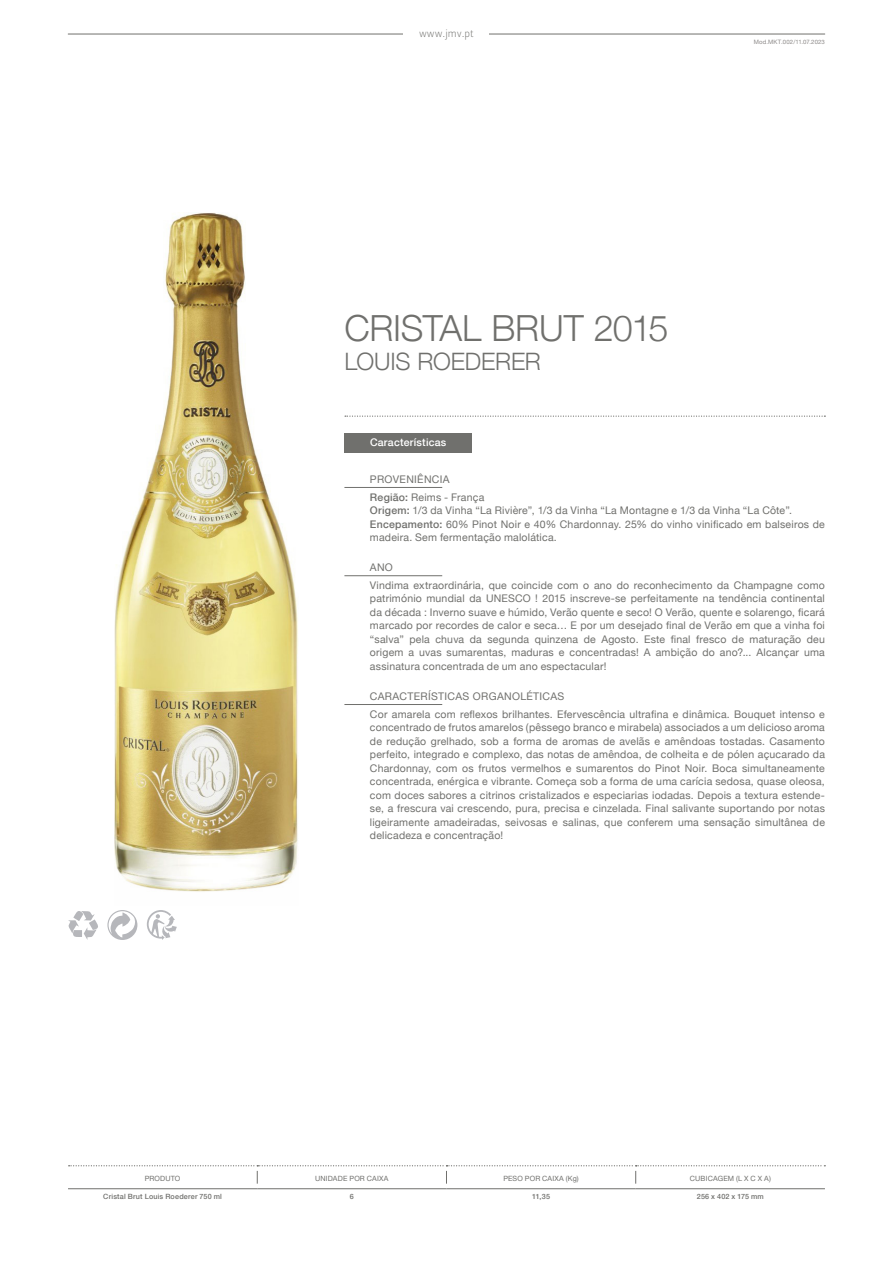
<style>
.page{position:relative;width:893px;height:1263px;background:#fff}
.page>*{position:absolute;margin:0;border:0;box-sizing:border-box;transform-origin:0 0}
.PS___Titulos___Produ{font:300 36px "Helvetica Neue";letter-spacing:-.01em;color:#70706d}
.PS___Titulos___Produ-2{font:300 24px "Helvetica Neue";letter-spacing:-.005em;color:#70706d}
.PS___Texto_Geral__Id{font:10.5px/13.5px "Helvetica Neue";letter-spacing:.02em;color:#70706d}
.PS___Titulos___Regua{font:10.5px "Helvetica Neue";letter-spacing:.03em;color:#70706d}
.PS___Titulos___Caixa{font:500 10.5px "Helvetica Neue";letter-spacing:.025em;color:#fff}
.t1{font:10.5px "Leitura Sans Grot 1";color:#70706d}
.PS___Tabelas___First{font:7.2px "Helvetica Neue";letter-spacing:.02em;color:#70706d}
.PS___Tabelas___Texto{font:500 7.2px "Helvetica Neue";letter-spacing:.025em;color:#70706d}
.PS___Tabelas___Notas{font:6px "Helvetica Neue";letter-spacing:.02em;color:#8d8a89}
.s1{font-weight:500}
</style>
<div class="page">
<svg style="left:345px;top:416px;width:480px;height:1px"></svg>
<img style="left:115px;top:213px;width:183px;height:679px">
<svg style="left:107px;top:910px;width:30px;height:30px"></svg>
<svg style="left:68px;top:911px;width:30px;height:29px"></svg>
<svg style="left:147px;top:910px;width:30px;height:30px"></svg>
<hr style="left:68px;top:1188px;width:189px;height:1px;background:#70706d">
<hr style="left:257px;top:1188px;width:189px;height:1px;background:#70706d">
<hr style="left:446px;top:1188px;width:190px;height:1px;background:#70706d">
<hr style="left:636px;top:1188px;width:189px;height:1px;background:#70706d">
<svg style="left:69px;top:1165px;width:756px;height:18px"></svg>
<hr style="left:344px;top:487px;width:98px;height:1px;background:#70706d">
<hr style="left:344px;top:575px;width:98px;height:1px;background:#70706d">
<hr style="left:344px;top:704px;width:98px;height:1px;background:#70706d">
<div style="left:344px;top:434px;width:128px;height:19px;background:#70706d"></div>
<hr style="left:68px;top:34px;width:336px;height:1px;background:#70706d">
<hr style="left:487px;top:34px;width:338px;height:1px;background:#70706d">
<div style="left:404px;top:17px;width:85px;height:34px;background:#fff"></div>
<p class="t1" style="left:419px;top:27px;width:56px">www.jmv.pt</p>
<p class="PS___Tabelas___Notas" style="left:754px;top:38px;width:73px">Mod.M KT.002/11.07.2023</p>
<p class="PS___Titulos___Produ" style="left:344px;top:306px;width:326px">CRISTAL BRUT 2015</p>
<p class="PS___Titulos___Produ-2" style="left:344px;top:346px;width:198px">LOUIS ROEDERER</p>
<p class="PS___Titulos___Caixa" style="left:370px;top:436px;width:78px">Características</p>
<p class="PS___Titulos___Regua" style="left:370px;top:472px;width:81px">Proveniência</p>
<p class="PS___Texto_Geral__Id" style="left:370px;top:491px;width:116px"><span class="s1">Região:</span> Reims - França</p>
<p class="PS___Texto_Geral__Id" style="left:370px;top:504px;width:424px"><span class="s1">Origem:</span> 1/3 da Vinha “La Rivière”, 1/3 da Vinha “La Montagne e 1/3 da Vinha “La Côte”.</p>
<p class="PS___Texto_Geral__Id" style="left:370px;top:518px;width:456px"><span class="s1">Encepamento:</span> 60% Pinot Noir e 40% Chardonnay. 25% do vinho vinificado em balseiros de madeira. Sem fermentação malolática.</p>
<p class="PS___Titulos___Regua" style="left:370px;top:560px;width:9px">ANO</p>
<p class="PS___Texto_Geral__Id" style="left:370px;top:579px;width:456px">Vindima extraordinária, que coincide com o ano do reconhecimento da Champagne como</p>
<p class="PS___Texto_Geral__Id" style="left:370px;top:592px;width:456px">património mundial da UNESCO ! 2015 inscreve-se perfeitamente na tendência continental</p>
<p class="PS___Texto_Geral__Id" style="left:370px;top:606px;width:456px">da década : Inverno suave e húmido, Verão quente e seco! O Verão, quente e solarengo, ficará</p>
<p class="PS___Texto_Geral__Id" style="left:370px;top:619px;width:456px">marcado por recordes de calor e seca… E por um desejado final de Verão em que a vinha foi</p>
<p class="PS___Texto_Geral__Id" style="left:370px;top:633px;width:456px">“salva” pela chuva da segunda quinzena de Agosto. Este final fresco de maturação deu</p>
<p class="PS___Texto_Geral__Id" style="left:370px;top:646px;width:456px">origem a uvas sumarentas, maduras e concentradas! A ambição do ano?... Alcançar uma</p>
<p class="PS___Texto_Geral__Id" style="left:370px;top:660px;width:238px">assinatura concentrada de um ano espectacular!</p>
<p class="PS___Titulos___Regua" style="left:370px;top:689px;width:196px">Características Organoléticas</p>
<p class="PS___Texto_Geral__Id" style="left:370px;top:708px;width:456px;text-align:justify">Cor amarela com reflexos brilhantes. Efervescência ultrafina e dinâmica. Bouquet intenso e concentrado de frutos amarelos (pêssego branco e mirabela) associados a um delicioso aroma de redução grelhado, sob a forma de aromas de avelãs e amêndoas tostadas. Casamento perfeito, integrado e complexo, das notas de amêndoa, de colheita e de pólen açucarado da Chardonnay, com os frutos vermelhos e sumarentos do Pinot Noir. Boca simultaneamente concentrada, enérgica e vibrante. Começa sob a forma de uma carícia sedosa, quase oleosa, com doces sabores a citrinos cristalizados e especiarias iodadas. Depois a textura estende&shy;se, a frescura vai crescendo, pura, precisa e cinzelada. Final salivante suportando por notas ligeiramente amadeiradas, seivosas e salinas, que conferem uma sensação simultânea de delicadeza e concentração!</p>
<p class="PS___Tabelas___First" style="left:145px;top:1173px;width:37px">Produto</p>
<p class="PS___Tabelas___First" style="left:315px;top:1173px;width:75px">Unidade por Caixa</p>
<p class="PS___Tabelas___First" style="left:503px;top:1173px;width:77px">Peso por Caixa (Kg)</p>
<p class="PS___Tabelas___First" style="left:690px;top:1173px;width:82px">Cubicagem (L X C X A)</p>
<p class="PS___Tabelas___Texto" style="left:103px;top:1192px;width:120px">Cristal Brut Louis Roederer 750 ml</p>
<p class="PS___Tabelas___Texto" style="left:350px;top:1192px;width:6px">6</p>
<p class="PS___Tabelas___Texto" style="left:532px;top:1192px;width:19px">11,35</p>
<p class="PS___Tabelas___Texto" style="left:697px;top:1192px;width:68px">256 x 402 x 175 mm</p>
</div>
